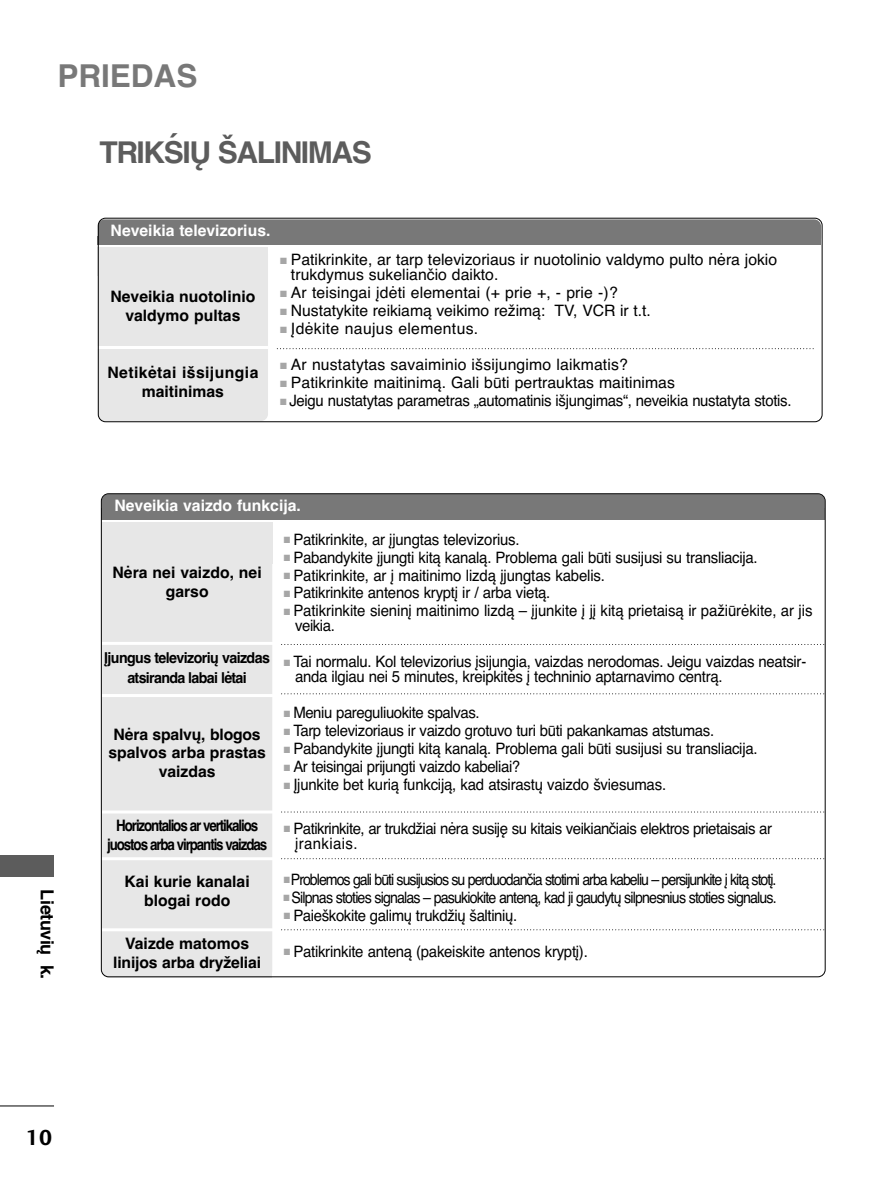
<style>
.page{position:relative;width:893px;height:1190px;background:#fff}
.page>*{position:absolute;margin:0;border:0;box-sizing:border-box;transform-origin:0 0}
.t1{font:700 31.5px "Helvetica CE";color:#787878}
.t2{font:700 30px "Helvetica CE";letter-spacing:-.045em;color:#5c5c5c}
.t3{font:22.5px "Charlotte Sans Bold Plain";color:#000}
.t4{font:700 18px "Helvetica CE";letter-spacing:-.025em;color:#000}
.t5{font:15.75px/15px "Helvetica CE";letter-spacing:-.02em;color:#000;scale:.95 1}
.t6{font:700 15.75px/18.9px "Helvetica CE";color:#000;text-align:center}
.t7{font:15.75px/15px "Helvetica CE";color:#000}
.t8{font:15.75px "Helvetica CE";letter-spacing:.01em;color:#000}
.t9{font:15.75px "Helvetica CE";letter-spacing:-.07em;color:#000;scale:.9 1}
.t10{font:15.75px "Helvetica CE";letter-spacing:-.06em;color:#000;scale:.9 1}
.t11{font:700 15.75px/18.9px "Helvetica CE";letter-spacing:-.085em;color:#000;text-align:center;scale:.85 1}
.t12{font:15.75px "Helvetica CE";letter-spacing:.005em;color:#000}
.t13{font:15.75px "Helvetica CE";letter-spacing:-.02em;color:#000}
.t14{font:700 15.75px "Helvetica CE";color:#fff}
.t15{font:700 15.75px/18.9px "Helvetica CE";letter-spacing:.025em;color:#000;text-align:center}
.t16{font:15.75px "Helvetica CE";letter-spacing:.02em;color:#000}
.t17{font:700 15px/19.8px "Helvetica CE";letter-spacing:-.04em;color:#000;text-align:center;scale:.95 1}
.s1{color:#a6a6a6}
</style>
<div class="page">
<hr style="left:0;top:1105px;width:54px;height:1px;background:#000">
<div style="left:0;top:855px;width:54px;height:21px;background:#5c5c5c"></div>
<div style="left:102px;top:522px;width:170px;height:455px;background:#e7e7e7;border-radius:7px"></div>
<div style="left:102px;top:522px;width:170px;height:42px;background:#e7e7e7"></div>
<div style="left:102px;top:494px;width:722px;height:25px;background:#787878;border-radius:7px"></div>
<hr style="left:98px;top:642px;width:178px;height:3px;background:#fff">
<svg style="left:281px;top:644px;width:541px;height:1px"></svg>
<hr style="left:98px;top:694px;width:178px;height:3px;background:#fff">
<svg style="left:281px;top:693px;width:540px;height:1px"></svg>
<hr style="left:98px;top:857px;width:178px;height:3px;background:#fff">
<svg style="left:281px;top:858px;width:541px;height:1px"></svg>
<hr style="left:98px;top:928px;width:178px;height:3px;background:#fff">
<svg style="left:281px;top:929px;width:541px;height:1px"></svg>
<hr style="left:98px;top:810px;width:178px;height:3px;background:#fff">
<svg style="left:281px;top:811px;width:540px;height:1px"></svg>
<div style="left:98px;top:247px;width:170px;height:174px;background:#e7e7e7;border-radius:7px"></div>
<div style="left:98px;top:247px;width:170px;height:29px;background:#e7e7e7"></div>
<div style="left:98px;top:219px;width:723px;height:26px;background:#787878;border-radius:7px"></div>
<div style="left:98px;top:236px;width:723px;height:9px;background:#787878"></div>
<svg style="left:277px;top:348px;width:537px;height:1px"></svg>
<hr style="left:98px;top:346px;width:170px;height:2px;background:#fff">
<div style="left:98px;top:218px;width:724px;height:204px;border:1px solid #000;border-radius:7px"></div>
<h1 class="t1" style="left:57px;top:65px;width:141px">PRIEDAS</h1>
<h2 class="t2" style="left:99px;top:141px;width:274px">TRIKŚIŲ ŠALINIMAS</h2>
<p class="t14" style="left:111px;top:225px;width:161px">Neveikia televizorius.</p>
<p class="t6" style="left:110px;top:288px;width:146px">Neveikia nuotolinio valdymo pultas</p>
<p class="t15" style="left:107px;top:365px;width:152px">Netikėtai išsijungia maitinimas</p>
<p class="t7" style="left:291px;top:254px;width:487px;text-indent:-11px"><span class="s1">■</span> Patikrinkite, ar tarp televizoriaus ir nuotolinio valdymo pulto nėra jokio trukdymus sukeliančio daikto.</p>
<p class="t8" style="left:280px;top:287px;width:339px"><span class="s1">■</span> Ar teisingai įdėti elementai (+ prie +, - prie -)?</p>
<p class="t13" style="left:280px;top:305px;width:372px"><span class="s1">■</span> Nustatykite reikiamą veikimo režimą: TV, VCR ir t.t.</p>
<p class="t16" style="left:280px;top:323px;width:200px"><span class="s1">■</span> Įdėkite naujus elementus.</p>
<p class="t8" style="left:280px;top:359px;width:349px"><span class="s1">■</span> Ar nustatytas savaiminio išsijungimo laikmatis?</p>
<p class="t12" style="left:280px;top:377px;width:396px"><span class="s1">■</span> Patikrinkite maitinimą. Gali būti pertrauktas maitinimas</p>
<p class="t5" style="left:280px;top:395px;width:540px"><span class="s1">■</span> Jeigu nustatytas parametras „automatinis išjungimas“, neveikia nustatyta stotis.</p>
<p class="t4" style="left:54px;top:889px;width:91px;rotate:90deg">Lietuvių k.</p>
<p class="t14" style="left:114px;top:499px;width:188px">Neveikia vaizdo funkcija.</p>
<p class="t6" style="left:112px;top:564px;width:151px">Nėra nei vaizdo, nei garso</p>
<p class="t17" style="left:104px;top:649px;width:176px">Įjungus televizorių vaizdas atsiranda labai lėtai</p>
<p class="t6" style="left:108px;top:726px;width:159px">Nėra spalvų, blogos spalvos arba prastas vaizdas</p>
<p class="t11" style="left:107px;top:817px;width:190px">Horizontalios ar vertikalios juostos arba virpantis vaizdas</p>
<p class="t6" style="left:125px;top:874px;width:127px">Kai kurie kanalai blogai rodo</p>
<p class="t6" style="left:113px;top:935px;width:149px">Vaizde matomos linijos arba dryželiai</p>
<p class="t5" style="left:284px;top:533px;width:250px"><span class="s1">■</span> Patikrinkite, ar įjungtas televizorius.</p>
<p class="t5" style="left:284px;top:551px;width:500px"><span class="s1">■</span> Pabandykite įjungti kitą kanalą. Problema gali būti susijusi su transliacija.</p>
<p class="t5" style="left:284px;top:569px;width:339px"><span class="s1">■</span> Patikrinkite, ar į maitinimo lizdą įjungtas kabelis.</p>
<p class="t5" style="left:284px;top:587px;width:282px"><span class="s1">■</span> Patikrinkite antenos kryptį ir / arba vietą.</p>
<p class="t5" style="left:295px;top:605px;width:546px;text-indent:-11px"><span class="s1">■</span> Patikrinkite sieninį maitinimo lizdą – įjunkite į jį kitą prietaisą ir pažiūrėkite, ar jis veikia.</p>
<p class="t5" style="left:295px;top:656px;width:539px;text-indent:-11px"><span class="s1">■</span> Tai normalu. Kol televizorius įsijungia, vaizdas nerodomas. Jeigu vaizdas neatsir&shy;anda ilgiau nei 5 minutes, kreipkitės į techninio aptarnavimo centrą.</p>
<p class="t5" style="left:284px;top:707px;width:207px"><span class="s1">■</span> Meniu pareguliuokite spalvas.</p>
<p class="t5" style="left:284px;top:725px;width:454px"><span class="s1">■</span> Tarp televizoriaus ir vaizdo grotuvo turi būti pakankamas atstumas.</p>
<p class="t5" style="left:284px;top:743px;width:500px"><span class="s1">■</span> Pabandykite įjungti kitą kanalą. Problema gali būti susijusi su transliacija.</p>
<p class="t5" style="left:284px;top:761px;width:250px"><span class="s1">■</span> Ar teisingai prijungti vaizdo kabeliai?</p>
<p class="t5" style="left:284px;top:779px;width:404px"><span class="s1">■</span> Įjunkite bet kurią funkciją, kad atsirastų vaizdo šviesumas.</p>
<p class="t5" style="left:295px;top:822px;width:503px;text-indent:-11px"><span class="s1">■</span> Patikrinkite, ar trukdžiai nėra susiję su kitais veikiančiais elektros prietaisais ar įrankiais.</p>
<p class="t9" style="left:284px;top:873px;width:549px"><span class="s1">■</span> Problemos gali būti susijusios su perduodančia stotimi arba kabeliu – persijunkite į kitą stotį.</p>
<p class="t10" style="left:283px;top:891px;width:549px"><span class="s1">■</span> Silpnas stoties signalas – pasukiokite anteną, kad ji gaudytų silpnesnius stoties signalus.</p>
<p class="t5" style="left:284px;top:909px;width:247px"><span class="s1">■</span> Paieškokite galimų trukdžių šaltinių.</p>
<p class="t5" style="left:284px;top:945px;width:321px"><span class="s1">■</span> Patikrinkite anteną (pakeiskite antenos kryptį).</p>
<h3 class="t3" style="left:26px;top:1128px;width:28px">10</h3>
</div>
